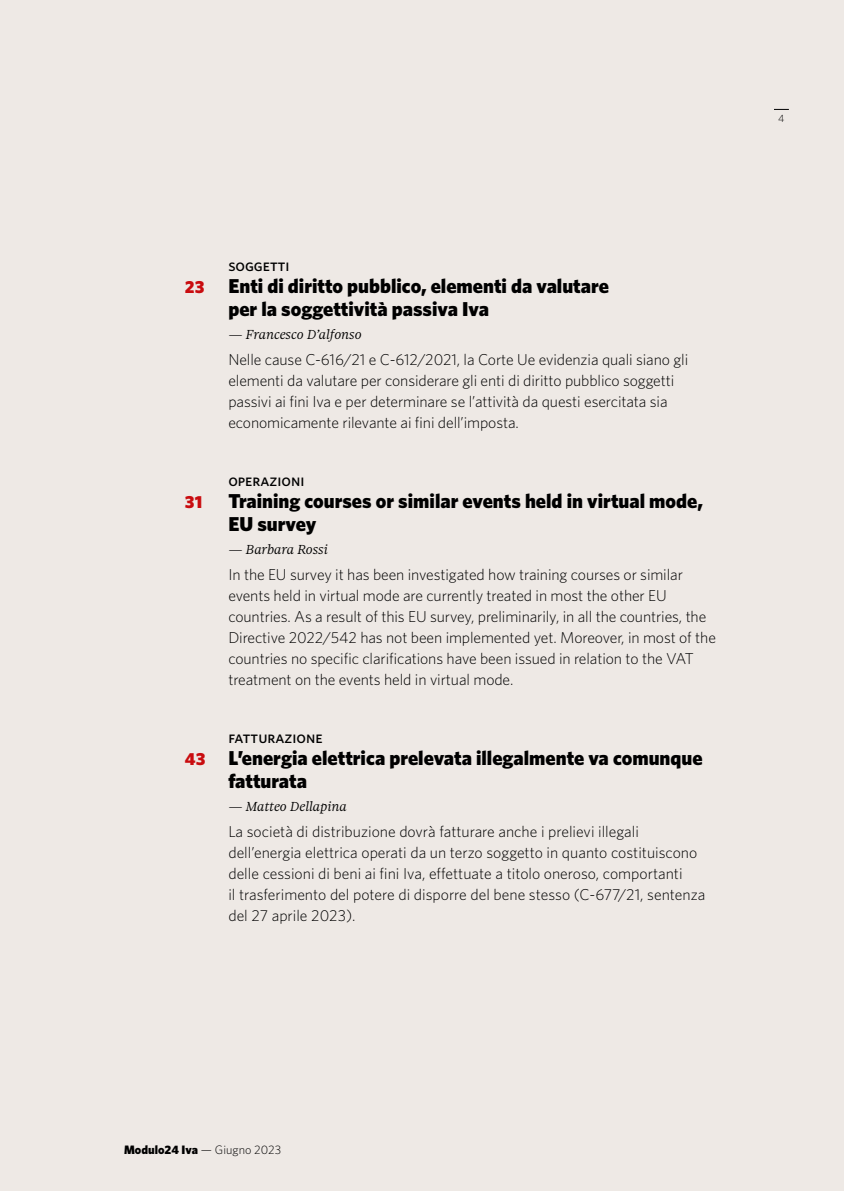
<style>
.page{position:relative;width:844px;height:1191px;background:#fff}
.page>*{position:absolute;margin:0;border:0;box-sizing:border-box;transform-origin:0 0}
.t1{font:900 20.12px/22.8px "Whitney";color:#000}
.t2{font:900 17.5px "Whitney";color:#c90c0f}
.t3{font:16.62px "Whitney Medium SC";color:#000}
.t4{font:300 15.75px/21px "Whitney";letter-spacing:-.005em;color:#000}
.t5{font:italic 300 14px "Sole 24 Serif Text";color:#000}
.t6{font:900 12.25px "Whitney";color:#000}
.t7{font:300 10.5px "Whitney";color:#000}
.s1{font-size:17.5px;color:#c90c0f}
.s2{font-weight:300}
</style>
<div class="page">
<div style="left:0;top:0;width:843px;height:1191px;background:#eee9e5"></div>
<svg style="left:774px;top:109px;width:14px;height:1px"></svg>
<p class="t3" style="left:228px;top:255px;width:63px">soggetti</p>
<p class="t1" style="left:228px;top:274px;width:382px;text-indent:-43px"><span class="s1">23</span> Enti di diritto pubblico, elementi da valutare per la soggettività passiva Iva</p>
<p class="t5" style="left:228px;top:326px;width:135px">— Francesco D’alfonso</p>
<p class="t4" style="left:228px;top:348px;width:461px">Nelle cause C-616/21 e C-612/2021, la Corte Ue evidenzia quali siano gli elementi da valutare per considerare gli enti di diritto pubblico soggetti passivi ai fini Iva e per determinare se l’attività da questi esercitata sia economicamente rilevante ai fini dell’imposta.</p>
<p class="t3" style="left:228px;top:470px;width:78px">operazioni</p>
<p class="t2" style="left:185px;top:491px;width:19px">31</p>
<p class="t1" style="left:228px;top:489px;width:476px">Training courses or similar events held in virtual mode,<br>EU survey</p>
<p class="t5" style="left:228px;top:541px;width:101px">— Barbara Rossi</p>
<p class="t4" style="left:228px;top:563px;width:489px">In the EU survey it has been investigated how training courses or similar events held in virtual mode are currently treated in most the other EU countries. As a result of this EU survey, preliminarily, in all the countries, the Directive 2022/542 has not been implemented yet. Moreover, in most of the countries no specific clarifications have been issued in relation to the VAT treatment on the events held in virtual mode.</p>
<p class="t3" style="left:228px;top:727px;width:96px">fatturazione</p>
<p class="t1" style="left:228px;top:746px;width:475px;text-indent:-43px"><span class="s1">43</span> L’energia elettrica prelevata illegalmente va comunque fatturata</p>
<p class="t5" style="left:228px;top:798px;width:120px">— Matteo Dellapina</p>
<p class="t4" style="left:228px;top:820px;width:478px">La società di distribuzione dovrà fatturare anche i prelievi illegali dell’energia elettrica operati da un terzo soggetto in quanto costituiscono delle cessioni di beni ai fini Iva, effettuate a titolo oneroso, comportanti<br>il trasferimento del potere di disporre del bene stesso (C-677/21, sentenza del 27 aprile 2023).</p>
<p class="t7" style="left:778px;top:112px;width:8px">4</p>
<p class="t6" style="left:124px;top:1142px;width:159px">Modulo24 Iva <span class="s2">— Giugno 2023</span></p>
</div>
